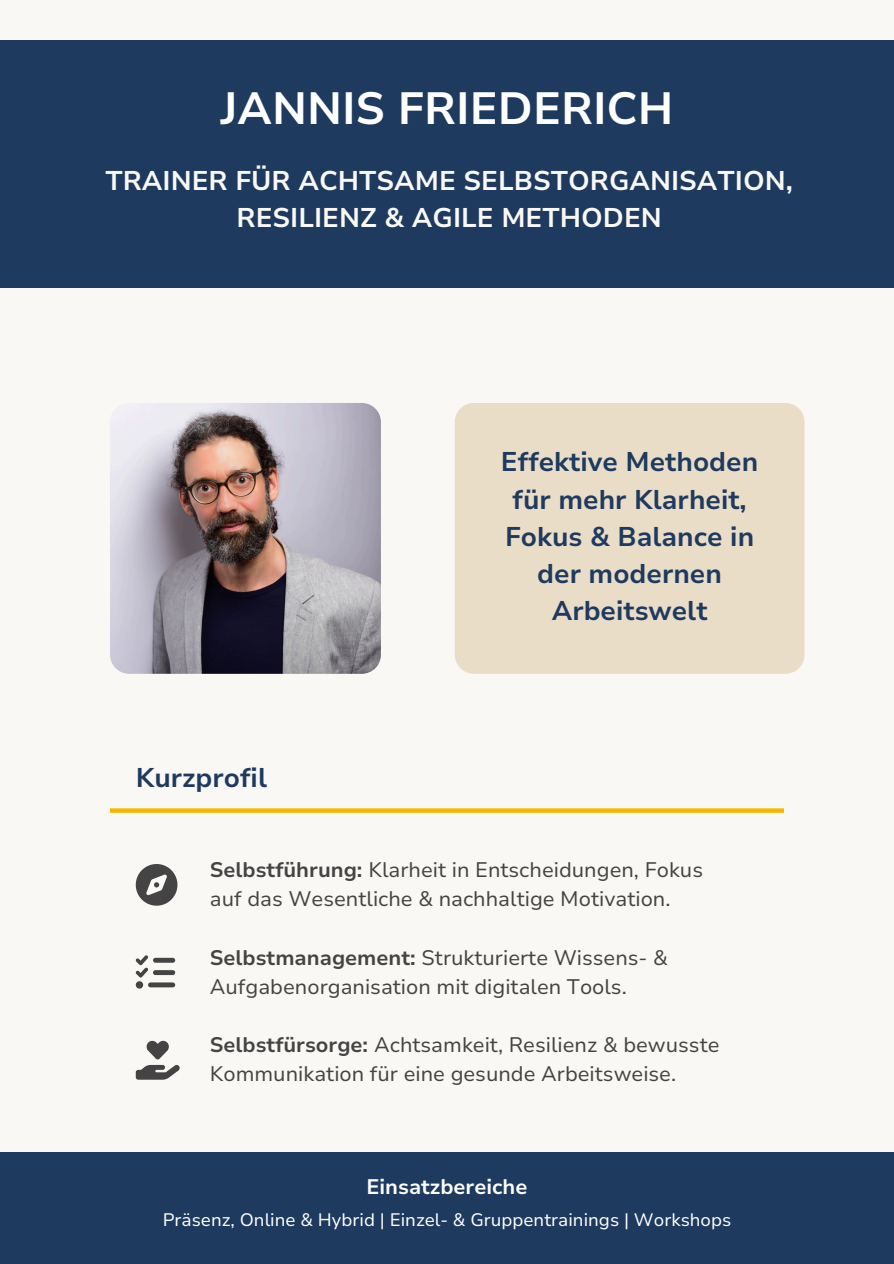
<style>
.page{position:relative;width:894px;height:1264px;background:#fff}
.page>*{position:absolute;margin:0;border:0;box-sizing:border-box;transform-origin:0 0}
.t1{font:700 45px "Nunito Sans 10 pt";color:#fff}
.t2{font:700 27px/37.2px "Nunito Sans 10 pt";color:#1e3a5f;text-align:center}
.t3{font:700 27px/37.2px "Nunito Sans 10 pt";color:#faf8f5;text-align:center}
.t4{font:21px/29.2px "Nunito Sans 10 pt";color:#444}
.t5{font:700 21px "Nunito Sans 10 pt";color:#fff}
.t6{font:18px "Nunito Sans 10 pt";color:#fff}
.s1{font-weight:700}
</style>
<div class="page">
<div style="left:0;top:0;width:893px;height:1263px;background:#faf8f5"></div>
<div style="left:0;top:40px;width:893px;height:248px;background:#1e3a5f"></div>
<img style="left:110px;top:403px;width:271px;height:270px;border-radius:19px">
<svg style="left:110px;top:808px;width:673px;height:4px;background:#f5bd14"></svg>
<div style="left:0;top:1152px;width:893px;height:111px;background:#1e3a5f"></div>
<div style="left:454px;top:403px;width:350px;height:270px;background:#eaddc8;border-radius:19px"></div>
<svg style="left:136px;top:864px;width:41px;height:41px"></svg>
<svg style="left:136px;top:955px;width:39px;height:33px"></svg>
<svg style="left:136px;top:1040px;width:44px;height:39px"></svg>
<h2 class="t1" style="left:220px;top:78px;width:454px">JANNIS FRIEDERICH</h2>
<p class="t3" style="left:105px;top:162px;width:688px">TRAINER FÜR ACHTSAME SELBSTORGANISATION,<br>RESILIENZ &amp; AGILE METHODEN</p>
<h3 class="t2" style="left:136px;top:759px;width:133px">Kurzprofil</h3>
<h3 class="t2" style="left:501px;top:444px;width:259px">Effektive Methoden für mehr Klarheit,<br>Fokus &amp; Balance in der modernen<br>Arbeitswelt</h3>
<h5 class="t4" style="left:210px;top:855px;width:494px"><span class="s1">Selbstführung:</span> Klarheit in Entscheidungen, Fokus auf das Wesentliche &amp; nachhaltige Motivation.</h5>
<p class="t4" style="left:210px;top:943px;width:459px"><span class="s1">Selbstmanagement:</span> Strukturierte Wissens- &amp;<br>Aufgabenorganisation mit digitalen Tools.</p>
<h5 class="t4" style="left:210px;top:1030px;width:511px"><span class="s1">Selbstfürsorge:</span> Achtsamkeit, Resilienz &amp; bewusste<br>Kommunikation für eine gesunde Arbeitsweise.</h5>
<p class="t5" style="left:366px;top:1172px;width:162px">Einsatzbereiche</p>
<p class="t6" style="left:163px;top:1207px;width:570px">Präsenz, Online &amp; Hybrid | Einzel- &amp; Gruppentrainings | Workshops</p>
</div>
